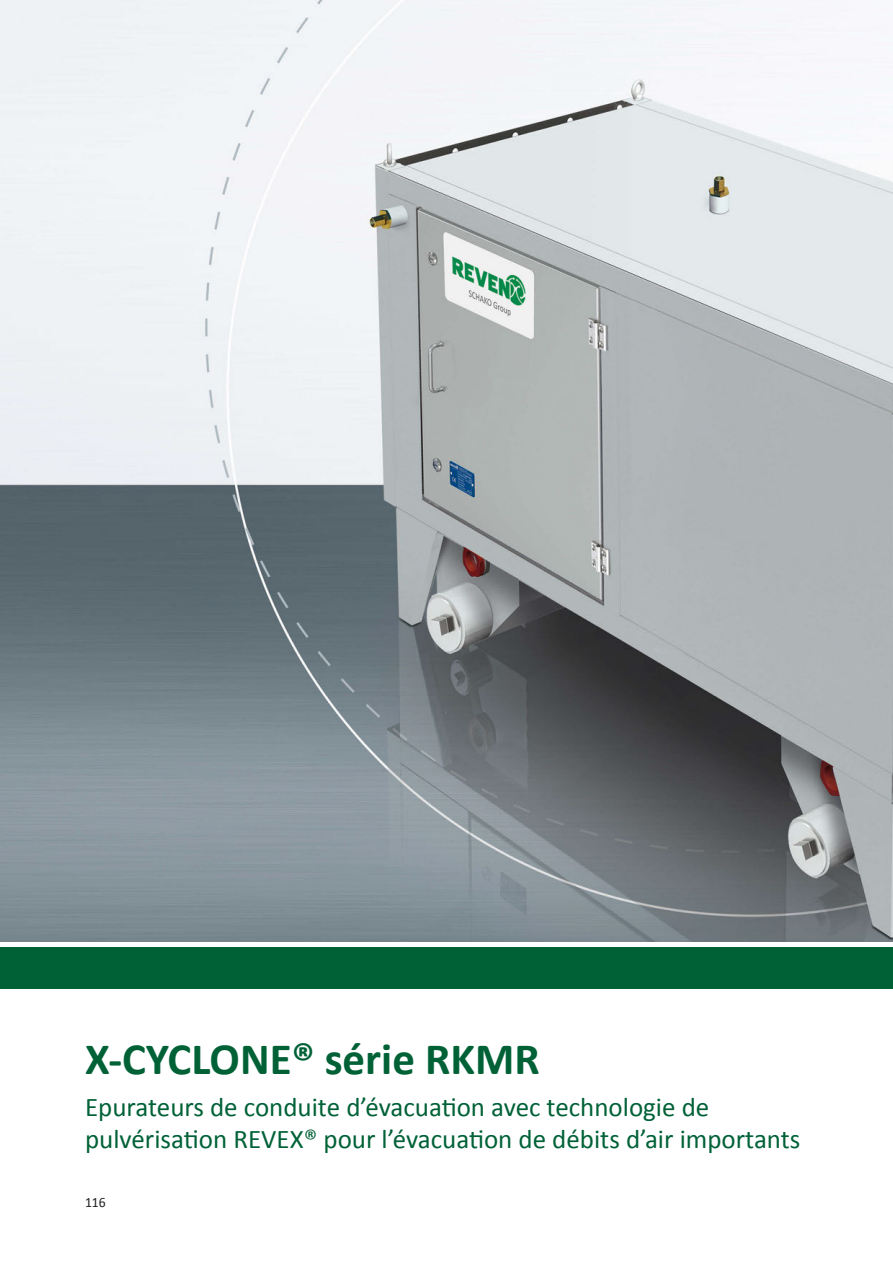
<style>
.page{position:relative;width:893px;height:1263px;background:#fff}
.page>*{position:absolute;margin:0;border:0;box-sizing:border-box;transform-origin:0 0}
.t1{font:700 45px "Calibri";color:#006137}
.t2{font:27px/32px "Calibri";color:#006137}
.t3{font:14.25px "Calibri";color:#231f20;scale:.96 1}
</style>
<div class="page">
<img style="left:0;top:0;width:893px;height:942px">
<div style="left:0;top:946px;width:893px;height:43px;background:#006137"></div>
<div style="left:0;top:942px;width:893px;height:5px;background:#fff"></div>
<h1 class="t1" style="left:85px;top:1041px;width:456px">X-CYCLONE® série RKMR</h1>
<p class="t2" style="left:85px;top:1090px;width:717px">Epurateurs de conduite d’évacuation avec technologie de pulvérisation REVEX® pour l’évacuation de débits d’air importants</p>
<p class="t3" style="left:85px;top:1193px;width:23px">116</p>
</div>
